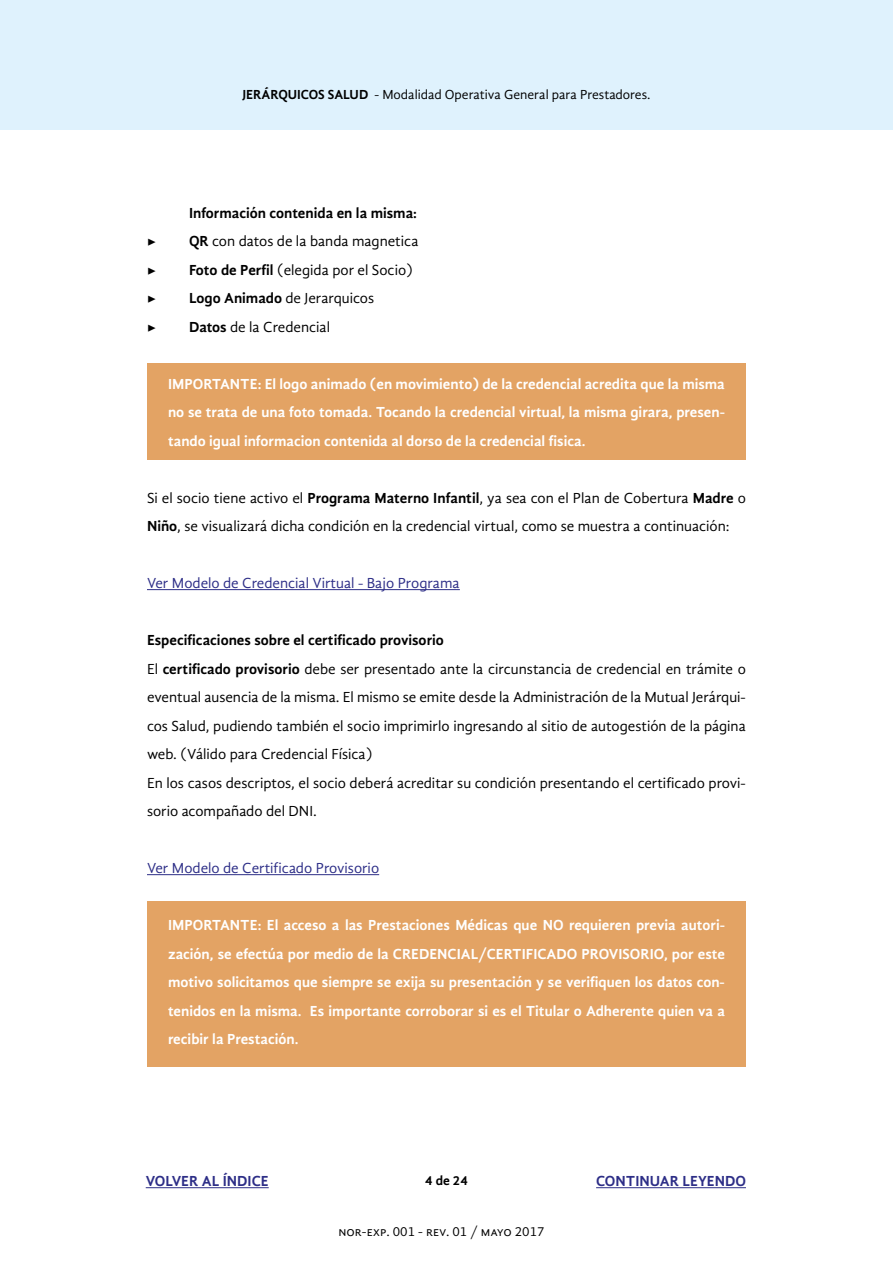
<style>
.page{position:relative;width:893px;height:1263px;background:#fff}
.page>*{position:absolute;margin:0;border:0;box-sizing:border-box;transform-origin:0 0}
.t1{font:15px/28.5px "Gandhi Sans";color:#000}
.t2{font:700 15px/28.5px "Gandhi Sans";color:#fff;text-align:justify}
.t3{font:15px "Gandhi Sans";color:#2d2e87}
.t4{font:700 15px "Gandhi Sans";color:#2d2e87}
.t5{font:15px/28.5px "Minion Pro";color:#000;text-align:justify}
.t6{font:13.5px "Gandhi Sans";color:#000}
.t7{font:700 13.5px "Gandhi Sans";color:#000}
.s1{font-weight:700}
</style>
<div class="page">
<div style="left:147px;top:363px;width:599px;height:96px;background:#e3a364"></div>
<div style="left:147px;top:902px;width:599px;height:165px;background:#e3a364"></div>
<hr style="left:147px;top:589px;width:313px;height:1px;background:#2d2e87">
<hr style="left:147px;top:874px;width:232px;height:1px;background:#2d2e87">
<div style="left:0;top:0;width:893px;height:130px;background:#dff2fd"></div>
<hr style="left:596px;top:1187px;width:150px;height:1px;background:#2d2e87">
<hr style="left:146px;top:1187px;width:123px;height:1px;background:#2d2e87">
<p class="t6" style="left:242px;top:87px;width:410px"><span class="s1">JERÁRQUICOS SALUD</span> - Modalidad Operativa General para Prestadores.</p>
<p class="t5" style="left:147px;top:227px;width:11px">▶ ▶ ▶ ▶</p>
<p class="t1" style="left:189px;top:198px;width:231px"><span class="s1">Información contenida en la misma:<br>QR</span> con datos de la banda magnetica<br><span class="s1">Foto de Perfil</span> (elegida por el Socio)<br><span class="s1">Logo Animado</span> de Jerarquicos<br><span class="s1">Datos</span> de la Credencial</p>
<p class="t2" style="left:168px;top:369px;width:558px">IMPORTANTE: El logo animado (en movimiento) de la credencial acredita que la misma no se trata de una foto tomada. Tocando la credencial virtual, la misma girara, presen&shy;tando igual informacion contenida al dorso de la credencial fisica.</p>
<p class="t1" style="left:147px;top:483px;width:600px">Si el socio tiene activo el <span class="s1">Programa Materno Infantil</span>, ya sea con el Plan de Cobertura <span class="s1">Madre</span> o<br><span class="s1">Niño</span>, se visualizará dicha condición en la credencial virtual, como se muestra a continuación:</p>
<p class="t3" style="left:147px;top:574px;width:314px">Ver Modelo de Credencial Virtual - Bajo Programa</p>
<p class="t1" style="left:147px;top:626px;width:600px"><span class="s1">Especificaciones sobre el certificado provisorio<br></span>El <span class="s1">certificado provisorio</span> debe ser presentado ante la circunstancia de credencial en trámite o eventual ausencia de la misma. El mismo se emite desde la Administración de la Mutual Jerárqui&shy;cos Salud, pudiendo también el socio imprimirlo ingresando al sitio de autogestión de la página web. (Válido para Credencial Física)<br>En los casos descriptos, el socio deberá acreditar su condición presentando el certificado provi&shy;sorio acompañado del DNI.</p>
<p class="t3" style="left:147px;top:859px;width:234px">Ver Modelo de Certificado Provisorio</p>
<p class="t2" style="left:168px;top:911px;width:558px">IMPORTANTE: El acceso a las Prestaciones Médicas que NO requieren previa autori&shy;zación, se efectúa por medio de la CREDENCIAL/CERTIFICADO PROVISORIO, por este motivo solicitamos que siempre se exija su presentación y se verifiquen los datos con&shy;tenidos en la misma. Es importante corroborar si es el Titular o Adherente quien va a recibir la Prestación.</p>
<p class="t4" style="left:146px;top:1172px;width:124px">VOLVER AL ÍNDICE</p>
<p class="t4" style="left:596px;top:1172px;width:11px">con</p>
<p class="t4" style="left:626px;top:1172px;width:19px">tinuar</p>
<p class="t4" style="left:682px;top:1172px;width:35px">leyendo</p>
<p class="t7" style="left:425px;top:1173px;width:44px">4 de 24</p>
<p class="t6" style="left:338px;top:1224px;width:208px">nor-exp. 001 - rev. 01 / mayo 2017</p>
</div>
